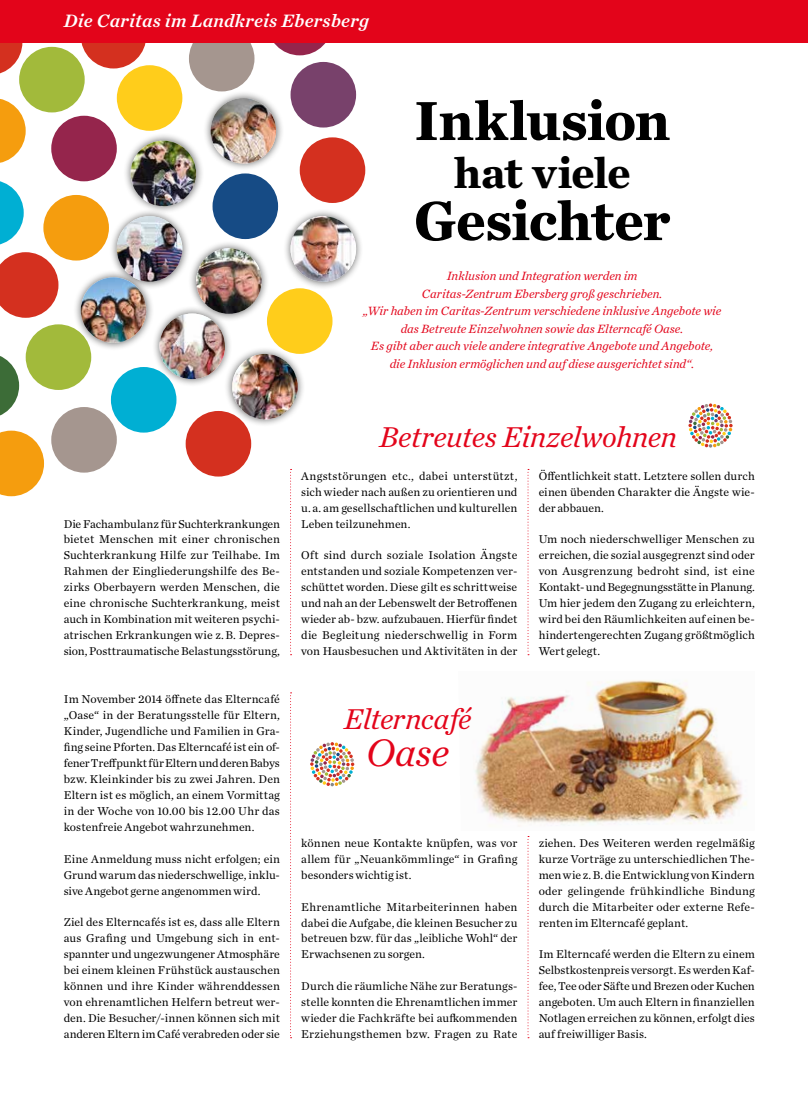
<style>
.page{position:relative;width:808px;height:1110px;background:#fff}
.page>*{position:absolute;margin:0;border:0;box-sizing:border-box;transform-origin:0 0}
.t1{font:700 57.5px "Chronicle Text G1";letter-spacing:-.015em;color:#000}
.t2{font:700 45px "Chronicle Text G1";letter-spacing:-.02em;color:#000}
.t3{font:italic 40px "Chronicle Text G1";color:#e3041a}
.t4{font:italic 30px "Chronicle Text G1";letter-spacing:-.015em;color:#e3041a}
.t5{font:italic 18.75px "Chronicle Text G1 Semi";letter-spacing:.015em;color:#fff}
.t6{font:italic 12.5px/17.5px "Chronicle Text G1";color:#e3041a;text-align:center}
.t7{font:11.88px/16px "Chronicle Text G1";letter-spacing:.005em;color:#000;text-align:justify}
</style>
<div class="page">
<img style="left:475px;top:680px;width:272px;height:146px">
<svg style="left:274px;top:43px;width:52px;height:12px"></svg>
<div style="left:291px;top:62px;width:65px;height:65px;background:#78416b;border-radius:50%"></div>
<div style="left:300px;top:137px;width:65px;height:66px;background:#d4301f;border-radius:50%"></div>
<div style="left:213px;top:173px;width:65px;height:66px;background:#164b85;border-radius:50%"></div>
<div style="left:188px;top:240px;width:82px;height:82px;background:#000;opacity:.6"></div>
<img style="left:196px;top:248px;width:66px;height:66px;border-radius:33px">
<div style="left:151px;top:305px;width:82px;height:82px;background:#000;opacity:.6"></div>
<img style="left:159px;top:313px;width:66px;height:66px;border-radius:33px">
<div style="left:111px;top:367px;width:65px;height:65px;background:#00afd3;border-radius:50%"></div>
<div style="left:51px;top:407px;width:66px;height:65px;background:#a5968f;border-radius:50%"></div>
<svg style="left:0;top:430px;width:44px;height:66px"></svg>
<div style="left:203px;top:90px;width:81px;height:81px;background:#000;opacity:.6"></div>
<img style="left:211px;top:98px;width:65px;height:65px;border-radius:33px">
<svg style="left:189px;top:43px;width:65px;height:48px;background:#b2a59f"></svg>
<div style="left:117px;top:65px;width:65px;height:66px;background:#ffcd1b;border-radius:50%"></div>
<svg style="left:81px;top:43px;width:65px;height:25px"></svg>
<div style="left:19px;top:47px;width:66px;height:65px;background:#a2ba3b;border-radius:50%"></div>
<svg style="left:0;top:98px;width:26px;height:65px"></svg>
<svg style="left:0;top:181px;width:24px;height:64px"></svg>
<div style="left:51px;top:116px;width:66px;height:65px;background:#95254c;border-radius:50%"></div>
<div style="left:43px;top:195px;width:66px;height:65px;background:#f59d0e;border-radius:50%"></div>
<svg style="left:0;top:252px;width:58px;height:66px"></svg>
<svg style="left:0;top:43px;width:22px;height:32px"></svg>
<div style="left:123px;top:132px;width:81px;height:82px;background:#000;opacity:.6"></div>
<img style="left:131px;top:141px;width:65px;height:65px;border-radius:33px">
<div style="left:109px;top:208px;width:81px;height:81px;background:#000;opacity:.6"></div>
<img style="left:117px;top:216px;width:65px;height:65px;border-radius:33px">
<div style="left:73px;top:269px;width:81px;height:82px;background:#000;opacity:.6"></div>
<img style="left:81px;top:277px;width:65px;height:66px;border-radius:33px">
<div style="left:26px;top:324px;width:65px;height:66px;background:#a2ba3b;border-radius:50%"></div>
<svg style="left:0;top:356px;width:19px;height:60px"></svg>
<div style="left:283px;top:208px;width:81px;height:81px;background:#000;opacity:.6"></div>
<img style="left:291px;top:216px;width:65px;height:65px;border-radius:33px">
<div style="left:267px;top:288px;width:65px;height:66px;background:#ffcd1b;border-radius:50%"></div>
<div style="left:224px;top:346px;width:82px;height:81px;background:#000;opacity:.6"></div>
<img style="left:232px;top:354px;width:66px;height:65px;border-radius:33px">
<div style="left:186px;top:411px;width:65px;height:65px;background:#d4301f;border-radius:50%"></div>
<div style="left:0;top:0;width:808px;height:43px;background:#e3041a"></div>
<svg style="left:290px;top:469px;width:2px;height:186px"></svg>
<svg style="left:290px;top:692px;width:2px;height:344px"></svg>
<svg style="left:527px;top:836px;width:2px;height:200px"></svg>
<svg style="left:527px;top:469px;width:2px;height:186px"></svg>
<svg style="left:688px;top:403px;width:45px;height:44px"></svg>
<svg style="left:310px;top:742px;width:44px;height:44px"></svg>
<h3 class="t5" style="left:64px;top:6px;width:307px">Die Caritas im Landkreis Ebersberg</h3>
<h1 class="t1" style="left:414px;top:74px;width:257px">Inklusion</h1>
<h2 class="t2" style="left:454px;top:136px;width:178px">hat viele</h2>
<h1 class="t1" style="left:414px;top:174px;width:258px">Gesichter</h1>
<p class="t6" style="left:363px;top:267px;width:360px">Inklusion und Integration werden im<br>Caritas-Zentrum Ebersberg groß geschrieben.<br>„Wir haben im Caritas-Zentrum verschiedene inklusive Angebote wie das Betreute Einzelwohnen sowie das Elterncafé Oase.<br>Es gibt aber auch viele andere integrative Angebote und Angebote, die Inklusion ermöglichen und auf diese ausgerichtet sind“.</p>
<p class="t7" style="left:64px;top:514px;width:218px">Die Fachambulanz für Suchterkrankungen bietet Menschen mit einer chronischen Suchterkrankung Hilfe zur Teilhabe. Im Rahmen der Eingliederungshilfe des Be&shy;zirks Oberbayern werden Menschen, die eine chronische Suchterkrankung, meist auch in Kombination mit weiteren psychi&shy;atrischen Erkrankungen wie z. B. Depres&shy;sion, Posttraumatische Belastungsstörung,</p>
<p class="t7" style="left:64px;top:690px;width:218px">Im November 2014 öffnete das Elterncafé „Oase“ in der Beratungsstelle für Eltern, Kinder, Jugendliche und Familien in Gra&shy;fing seine Pforten. Das Elterncafé ist ein of&shy;fener Treffpunkt für Eltern und deren Babys bzw. Kleinkinder bis zu zwei Jahren. Den Eltern ist es möglich, an einem Vormittag in der Woche von 10.00 bis 12.00 Uhr das kostenfreie Angebot wahrzunehmen.</p>
<p class="t7" style="left:64px;top:849px;width:218px">Eine Anmeldung muss nicht erfolgen; ein Grund warum das niederschwellige, inklu&shy;sive Angebot gerne angenommen wird.</p>
<p class="t7" style="left:64px;top:913px;width:218px">Ziel des Elterncafés ist es, dass alle Eltern aus Grafing und Umgebung sich in ent&shy;spannter und ungezwungener Atmosphäre bei einem kleinen Frühstück austauschen können und ihre Kinder währenddessen von ehrenamtlichen Helfern betreut wer&shy;den. Die Besucher/-innen können sich mit anderen Eltern im Café verabreden oder sie</p>
<h3 class="t4" style="left:379px;top:413px;width:299px">Betreutes Einzelwohnen</h3>
<p class="t7" style="left:301px;top:467px;width:218px">Angststörungen etc., dabei unterstützt, sich wieder nach außen zu orientieren und u. a. am gesellschaftlichen und kulturellen Leben teilzunehmen.</p>
<p class="t7" style="left:301px;top:546px;width:218px">Oft sind durch soziale Isolation Ängste entstanden und soziale Kompetenzen ver&shy;schüttet worden. Diese gilt es schrittweise und nah an der Lebenswelt der Betroffenen wieder ab- bzw. aufzubauen. Hierfür findet die Begleitung niederschwellig in Form von Hausbesuchen und Aktivitäten in der</p>
<h3 class="t4" style="left:344px;top:695px;width:129px">Elterncafé</h3>
<h3 class="t3" style="left:366px;top:722px;width:84px">Oase</h3>
<p class="t7" style="left:539px;top:467px;width:218px">Öffentlichkeit statt. Letztere sollen durch einen übenden Charakter die Ängste wie&shy;der abbauen.</p>
<p class="t7" style="left:539px;top:530px;width:218px">Um noch niederschwelliger Menschen zu erreichen, die sozial ausgegrenzt sind oder von Ausgrenzung bedroht sind, ist eine Kontakt- und Begegnungsstätte in Planung.<br>Um hier jedem den Zugang zu erleichtern, wird bei den Räumlichkeiten auf einen be&shy;hindertengerechten Zugang größtmöglich Wert gelegt.</p>
<p class="t7" style="left:301px;top:833px;width:218px">können neue Kontakte knüpfen, was vor allem für „Neuankömmlinge“ in Grafing besonders wichtig ist.</p>
<p class="t7" style="left:301px;top:897px;width:218px">Ehrenamtliche Mitarbeiterinnen haben dabei die Aufgabe, die kleinen Besucher zu betreuen bzw. für das „leibliche Wohl“ der Erwachsenen zu sorgen.</p>
<p class="t7" style="left:301px;top:977px;width:218px">Durch die räumliche Nähe zur Beratungs&shy;stelle konnten die Ehrenamtlichen immer wieder die Fachkräfte bei aufkommenden Erziehungsthemen bzw. Fragen zu Rate</p>
<p class="t7" style="left:539px;top:833px;width:218px">ziehen. Des Weiteren werden regelmäßig kurze Vorträge zu unterschiedlichen The&shy;men wie z. B. die Entwicklung von Kindern oder gelingende frühkindliche Bindung durch die Mitarbeiter oder externe Refe&shy;renten im Elterncafé geplant.</p>
<p class="t7" style="left:539px;top:945px;width:218px">Im Elterncafé werden die Eltern zu einem Selbstkostenpreis versorgt. Es werden Kaf&shy;fee, Tee oder Säfte und Brezen oder Kuchen angeboten. Um auch Eltern in finanziellen Notlagen erreichen zu können, erfolgt dies auf freiwilliger Basis.</p>
</div>
